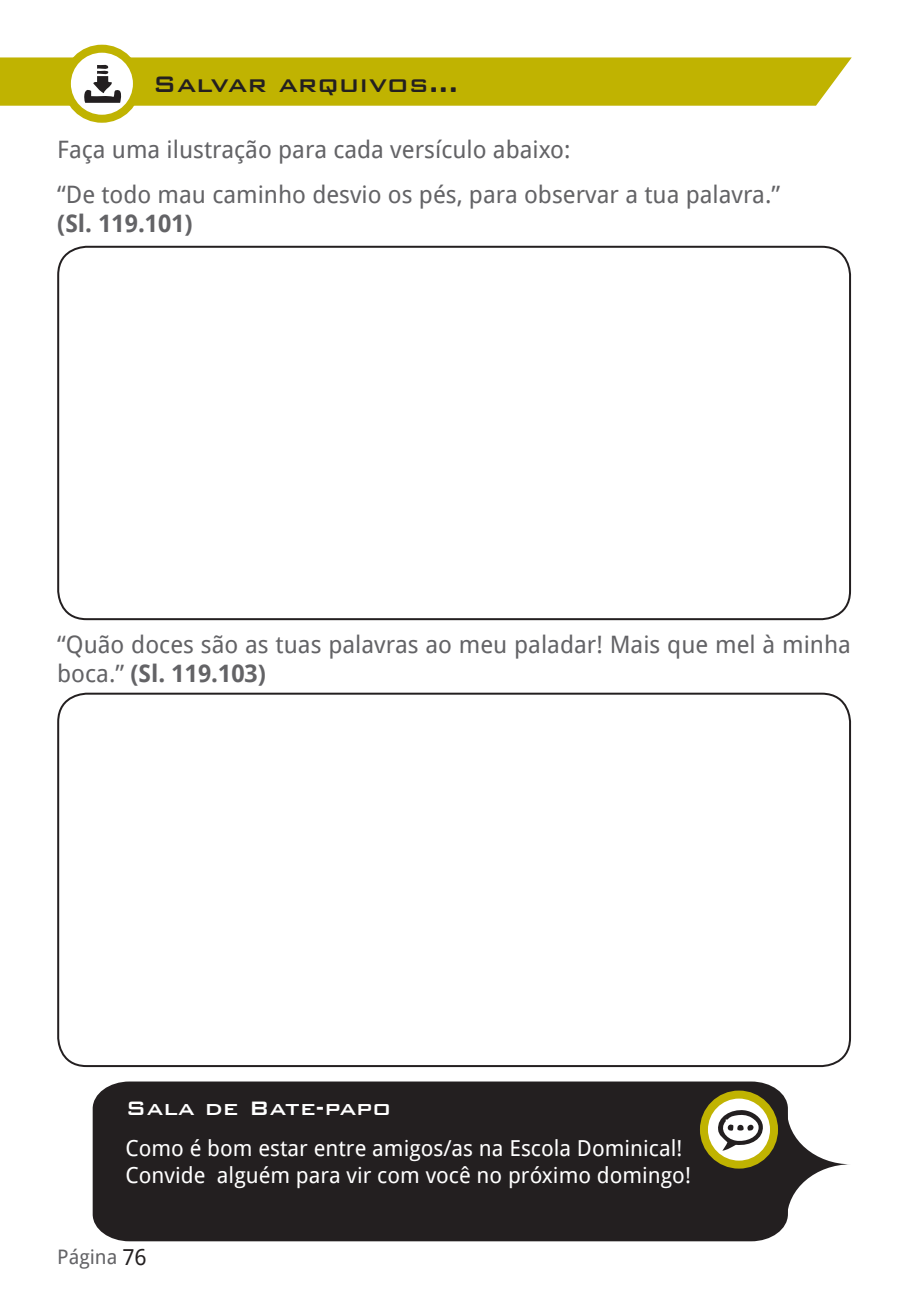
<style>
.page{position:relative;width:907px;height:1304px;background:#fff}
.page>*{position:absolute;margin:0;border:0;box-sizing:border-box;transform-origin:0 0}
.t1{font:500 30px "Bank Gothic BT";color:#231f20}
.t2{font:500 26px "Bank Gothic BT";color:#fff}
.t3{font:24px/45.8px "Droid Sans";color:#636366}
.t4{font:700 24px "Droid Sans";color:#636366}
.t5{font:22px/26.4px "Droid Sans";color:#fff}
.t6{font:20px "Droid Sans";color:#636366}
.s1{font-weight:700}
.s2{font-size:22px;color:#231f20}
</style>
<div class="page">
<svg style="left:67px;top:49px;width:70px;height:70px"></svg>
<div style="left:63px;top:45px;width:78px;height:78px;border:8px solid #c0b301;border-radius:50%"></div>
<svg style="left:0;top:57px;width:851px;height:49px;background:#c3b716"></svg>
<div style="left:93px;top:1081px;width:694px;height:160px;background:#231f20"></div>
<svg style="left:703px;top:1094px;width:70px;height:70px"></svg>
<div style="left:699px;top:1090px;width:78px;height:78px;border:8px solid #c0b301;border-radius:50%"></div>
<svg style="left:716px;top:1108px;width:133px;height:110px"></svg>
<div style="left:57px;top:246px;width:793px;height:374px;border:2px solid #231f20;border-radius:28px"></div>
<div style="left:57px;top:692px;width:793px;height:374px;border:2px solid #231f20;border-radius:28px"></div>
<p class="t1" style="left:152px;top:67px;width:307px">Salvar arquivos...</p>
<p class="t3" style="left:57px;top:125px;width:724px">Faça uma ilustração para cada versículo abaixo:<br>“De todo mau caminho desvio os pés, para observar a tua palavra.”</p>
<p class="t4" style="left:57px;top:206px;width:137px">(Sl. 119.101)</p>
<p class="t3" style="left:57px;top:629px;width:794px;line-height:28.8px">“Quão doces são as tuas palavras ao meu paladar! Mais que mel à minha boca.” <span class="s1">(Sl. 119.103)</span></p>
<p class="t2" style="left:125px;top:1093px;width:267px">Sala de Bate-papo</p>
<p class="t5" style="left:125px;top:1134px;width:566px">Como é bom estar entre amigos/as na Escola Dominical!<br>Convide alguém para vir com você no próximo domingo!</p>
<p class="t6" style="left:57px;top:1242px;width:91px">Página <span class="s2">76</span></p>
</div>
